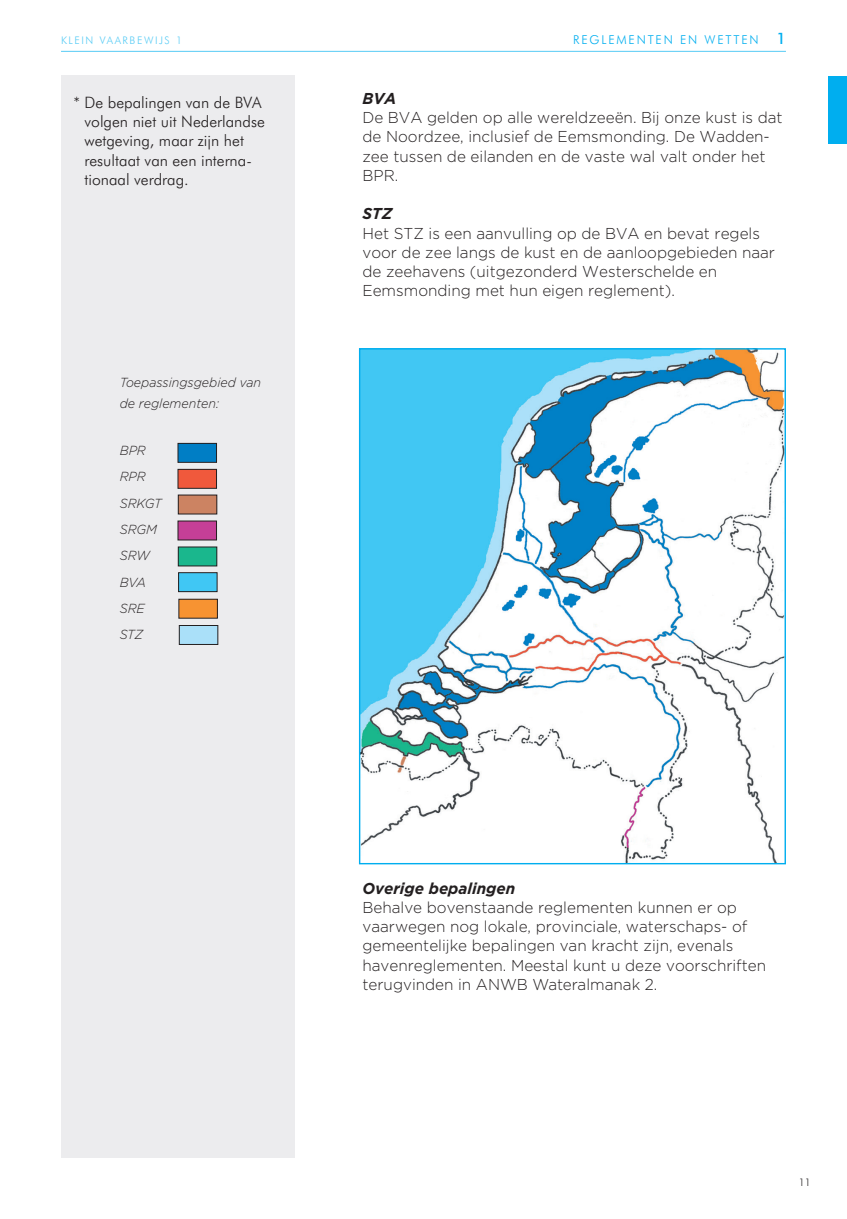
<style>
.page{position:relative;width:847px;height:1219px;background:#fff}
.page>*{position:absolute;margin:0;border:0;box-sizing:border-box;transform-origin:0 0}
.t1{font:300 15.75px/19.2px "Gotham";color:#231f20}
.t2{font:300 15.75px/19.2px "Futura BT";color:#231f20}
.t3{font:italic 700 15.75px "Gotham";color:#231f20}
.t4{font:italic 300 13.12px/26.2px "Gotham";color:#231f20;scale:.95 1}
.t5{font:300 12.25px "Futura BT";letter-spacing:.15em;color:#00aeef}
.t6{font:300 10.5px "Futura BT";letter-spacing:.15em;color:#56cbf5}
.t7{font:300 10.5px "Futura BT";color:#231f20}
.s1{font-weight:500;font-size:15.75px}
</style>
<div class="page">
<div style="left:61px;top:76px;width:233px;height:1081px;background:#ececee"></div>
<hr style="left:61px;top:51px;width:724px;height:1px;background:#56cbf5">
<div style="left:827px;top:76px;width:19px;height:68px;background:#00aeef"></div>
<img style="left:361px;top:350px;width:422px;height:512px">
<div style="left:178px;top:443px;width:38px;height:19px;background:#007ec5"></div>
<div style="left:178px;top:443px;width:39px;height:19px;border:1px solid #231f20"></div>
<div style="left:178px;top:469px;width:38px;height:19px;background:#f0593c"></div>
<div style="left:178px;top:469px;width:39px;height:19px;border:1px solid #231f20"></div>
<div style="left:178px;top:495px;width:39px;height:19px;background:#cc8362"></div>
<div style="left:178px;top:495px;width:39px;height:19px;border:1px solid #231f20"></div>
<div style="left:178px;top:521px;width:38px;height:19px;background:#c53f97"></div>
<div style="left:178px;top:547px;width:39px;height:19px;background:#1ab78d"></div>
<div style="left:178px;top:546px;width:39px;height:20px;border:1px solid #231f20"></div>
<div style="left:178px;top:572px;width:39px;height:19px;background:#40c7f4"></div>
<div style="left:178px;top:572px;width:39px;height:20px;border:1px solid #231f20"></div>
<div style="left:179px;top:599px;width:38px;height:19px;background:#f79332"></div>
<div style="left:178px;top:599px;width:39px;height:19px;border:1px solid #231f20"></div>
<div style="left:179px;top:625px;width:39px;height:19px;background:#aae0f9"></div>
<div style="left:179px;top:625px;width:39px;height:19px;border:1px solid #231f20"></div>
<p class="t6" style="left:61px;top:34px;width:122px">KLEIN VAARBEWIJS 1</p>
<p class="t5" style="left:573px;top:32px;width:214px">REGLEMENTEN EN WETTEN <span class="s1">1</span></p>
<p class="t2" style="left:84px;top:92px;width:182px;text-indent:-11px">* De bepalingen van de BVA volgen niet uit Nederlandse wetgeving, maar zijn het resultaat van een interna&shy;tionaal verdrag.</p>
<p class="t4" style="left:120px;top:372px;width:150px;line-height:20.8px">Toepassingsgebied van de reglementen:</p>
<p class="t4" style="left:120px;top:437px;width:46px">BPR<br>RPR<br>SRKGT<br>SRGM<br>SRW<br>BVA<br>SRE<br>STZ</p>
<p class="t3" style="left:362px;top:88px;width:35px">BVA</p>
<p class="t1" style="left:362px;top:107px;width:421px">De BVA gelden op alle wereldzeeën. Bij onze kust is dat de Noordzee, inclusief de Eemsmonding. De Wadden&shy;zee tussen de eilanden en de vaste wal valt onder het BPR.</p>
<p class="t3" style="left:362px;top:203px;width:31px">STZ</p>
<p class="t1" style="left:362px;top:223px;width:414px">Het STZ is een aanvulling op de BVA en bevat regels voor de zee langs de kust en de aanloopgebieden naar de zeehavens (uitgezonderd Westerschelde en Eemsmonding met hun eigen reglement).</p>
<p class="t3" style="left:362px;top:877px;width:154px">Overige bepalingen</p>
<p class="t1" style="left:362px;top:897px;width:405px">Behalve bovenstaande reglementen kunnen er op vaarwegen nog lokale, provinciale, waterschaps- of gemeentelijke bepalingen van kracht zijn, evenals havenreglementen. Meestal kunt u deze voorschriften terugvinden in ANWB Wateralmanak 2.</p>
<p class="t7" style="left:798px;top:1175px;width:14px">11</p>
</div>
